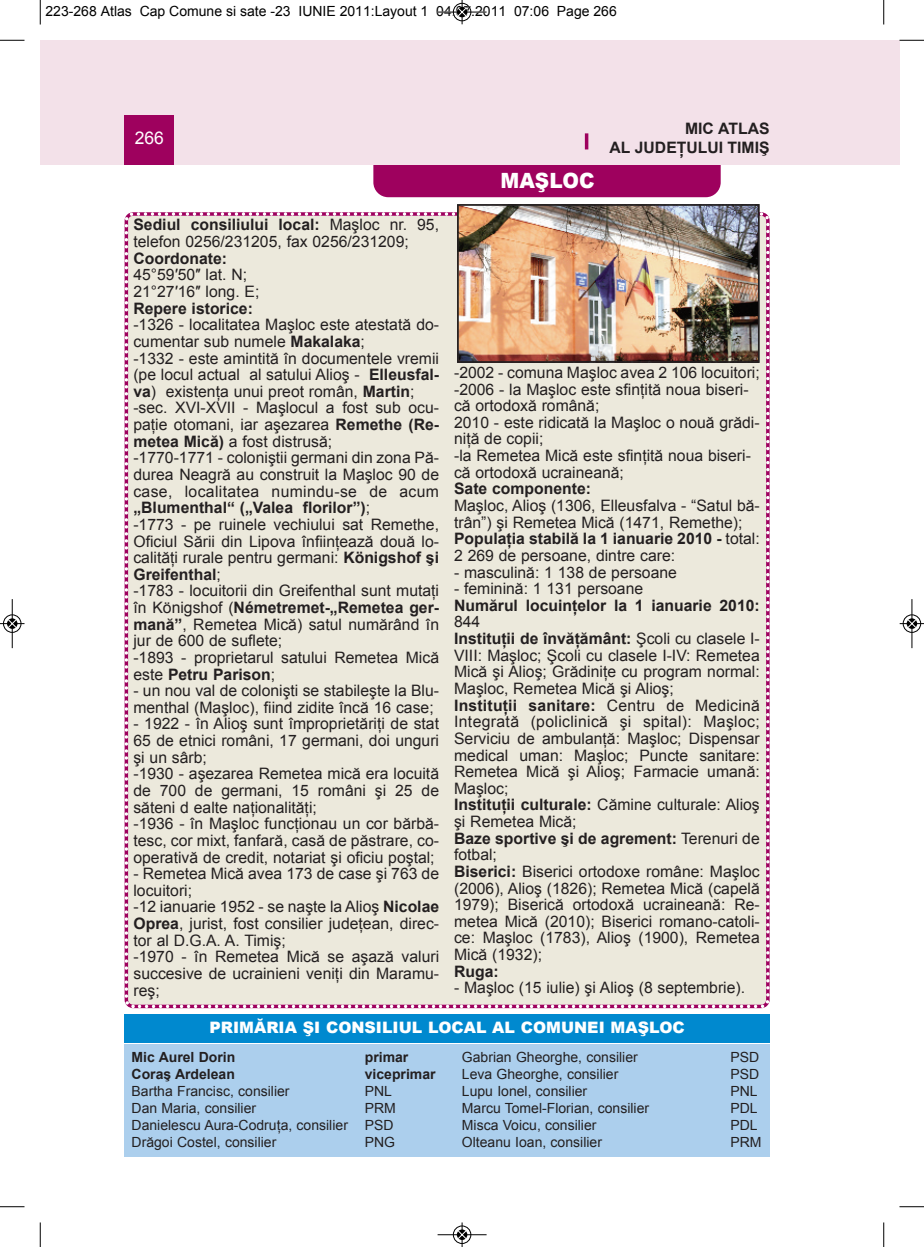
<style>
.page{position:relative;width:924px;height:1247px;background:#fff}
.page>*{position:absolute;margin:0;border:0;box-sizing:border-box;transform-origin:0 0}
.t1{font:900 21px "Arial";color:#fff;scale:.95 1}
.t2{font:17.5px "Arial";color:#fff}
.t3{font:15.75px/16.6px "Arial";color:#231f20}
.t4{font:700 15.75px/18.9px "Arial";color:#231f20;text-align:right}
.t5{font:900 15.75px "Arial";color:#fff}
.t6{font:14px/17.2px "Arial";color:#231f20}
.t7{font:14px "Arial";color:#000}
.t8{font:700 14px "Arial";color:#231f20}
.s1{font-weight:700}
</style>
<div class="page">
<div style="left:373px;top:134px;width:348px;height:63px;background:#9e015e;border-radius:15px"></div>
<div style="left:40px;top:40px;width:844px;height:124px;background:#f3e1e9"></div>
<div style="left:125px;top:115px;width:49px;height:49px;background:#9e015e"></div>
<hr style="left:585px;top:133px;width:3px;height:16px;background:#9e015e">
<div style="left:884px;top:40px;width:15px;height:124px;background:#f3e1e9"></div>
<div style="left:124px;top:212px;width:646px;height:797px;background:#ece9dc"></div>
<svg style="left:131px;top:1004px;width:4px;height:4px"></svg>
<div style="left:125px;top:1044px;width:644px;height:112px;background:#accfed"></div>
<div style="left:125px;top:1014px;width:644px;height:29px;background:#0089cf"></div>
<img style="left:460px;top:207px;width:297px;height:153px">
<div style="left:457px;top:204px;width:303px;height:159px;border:2px solid #231f20"></div>
<svg style="left:40px;top:0;width:1px;height:24px"></svg>
<svg style="left:0;top:40px;width:24px;height:1px"></svg>
<svg style="left:883px;top:0;width:1px;height:24px"></svg>
<svg style="left:899px;top:40px;width:25px;height:1px"></svg>
<svg style="left:40px;top:1222px;width:1px;height:24px"></svg>
<svg style="left:0;top:1206px;width:24px;height:1px"></svg>
<svg style="left:883px;top:1222px;width:1px;height:24px"></svg>
<svg style="left:899px;top:1206px;width:25px;height:1px"></svg>
<hr style="left:438px;top:12px;width:48px;height:1px;background:#000">
<div style="left:453px;top:3px;width:18px;height:18px;border:1px solid #000;border-radius:50%"></div>
<svg style="left:458px;top:0;width:8px;height:24px"></svg>
<hr style="left:438px;top:1234px;width:48px;height:1px;background:#000">
<div style="left:453px;top:1225px;width:18px;height:18px;border:1px solid #000;border-radius:50%"></div>
<svg style="left:458px;top:1222px;width:8px;height:24px"></svg>
<div style="left:3px;top:614px;width:19px;height:19px;border:1px solid #fff;border-radius:50%"></div>
<hr style="left:12px;top:599px;width:1px;height:49px;background:#000">
<div style="left:3px;top:614px;width:18px;height:18px;border:1px solid #000;border-radius:50%"></div>
<svg style="left:0;top:619px;width:24px;height:9px"></svg>
<div style="left:902px;top:614px;width:19px;height:19px;border:1px solid #fff;border-radius:50%"></div>
<hr style="left:911px;top:599px;width:1px;height:49px;background:#000">
<div style="left:903px;top:614px;width:18px;height:18px;border:1px solid #000;border-radius:50%"></div>
<svg style="left:900px;top:619px;width:24px;height:9px"></svg>
<p class="t7" style="left:46px;top:3px;width:573px">223-268 Atlas Cap Comune si sate -23 IUNIE 2011:Layout 1 04.07.2011 07:06 Page 266</p>
<p class="t2" style="left:135px;top:128px;width:31px">266</p>
<p class="t4" style="left:609px;top:119px;width:162px">MIC ATLAS<br>AL JUDEŢULUI TIMIŞ</p>
<h1 class="t1" style="left:501px;top:165px;width:100px">MAŞLOC</h1>
<p class="t3" style="left:133px;top:217px;width:307px"><span class="s1">Sediul consiliului local:</span> Maşloc nr. 95, telefon 0256/231205, fax 0256/231209;</p>
<p class="t4" style="left:133px;top:249px;width:95px">Coordonate:</p>
<p class="t3" style="left:133px;top:266px;width:128px">45°59′50″ lat. N;<br>21°27′16″ long. E;</p>
<p class="t4" style="left:133px;top:299px;width:121px">Repere istorice:</p>
<p class="t3" style="left:133px;top:316px;width:307px">-1326 - localitatea Maşloc este atestată do&shy;cumentar sub numele <span class="s1">Makalaka</span>;<br>-1332 - este amintită în documentele vremii (pe locul actual al satului Alioş - <span class="s1">Elleusfal&shy;va</span>) existenţa unui preot român, <span class="s1">Martin</span>; -sec. XVI-XVII - Maşlocul a fost sub ocu&shy;paţie otomani, iar aşezarea <span class="s1">Remethe (Re&shy;metea Mică)</span> a fost distrusă;<br>-1770-1771 - coloniştii germani din zona Pă&shy;durea Neagră au construit la Maşloc 90 de case, localitatea numindu-se de acum <span class="s1">„Blumenthal“ („Valea florilor”)</span>;<br>-1773 - pe ruinele vechiului sat Remethe, Oficiul Sării din Lipova înfiinţează două lo&shy;calităţi rurale pentru germani: <span class="s1">Königshof şi Greifenthal</span>;<br>-1783 - locuitorii din Greifenthal sunt mutaţi în Königshof (<span class="s1">Németremet-„Remetea ger&shy;mană”</span>, Remetea Mică) satul numărând în jur de 600 de suflete;<br>-1893 - proprietarul satului Remetea Mică este <span class="s1">Petru Parison</span>;</p>
<p class="t3" style="left:133px;top:682px;width:307px">- un nou val de colonişti se stabileşte la Blu&shy;menthal (Maşloc), fiind zidite încă 16 case;</p>
<p class="t3" style="left:133px;top:715px;width:307px">- 1922 - în Alioş sunt împroprietăriţi de stat 65 de etnici români, 17 germani, doi unguri şi un sârb;<br>-1930 - aşezarea Remetea mică era locuită de 700 de germani, 15 români şi 25 de săteni d ealte naţionalităţi;<br>-1936 - în Maşloc funcţionau un cor bărbă&shy;tesc, cor mixt, fanfară, casă de păstrare, co&shy;operativă de credit, notariat şi oficiu poştal;</p>
<p class="t3" style="left:133px;top:865px;width:307px">- Remetea Mică avea 173 de case şi 763 de locuitori;<br>-12 ianuarie 1952 - se naşte la Alioş <span class="s1">Nicolae<br>Oprea</span>, jurist, fost consilier judeţean, direc&shy;tor al D.G.A. A. Timiş;<br>-1970 - în Remetea Mică se aşază valuri succesive de ucrainieni veniţi din Maramu&shy;reş;</p>
<p class="t3" style="left:454px;top:364px;width:307px">-2002 - comuna Maşloc avea 2 106 locuitori; -2006 - la Maşloc este sfinţită noua biseri&shy;că ortodoxă română;<br>2010 - este ridicată la Maşloc o nouă grădi&shy;niţă de copii;<br>-la Remetea Mică este sfinţită noua biseri&shy;că ortodoxă ucraineană;</p>
<p class="t4" style="left:454px;top:479px;width:138px">Sate componente:</p>
<p class="t3" style="left:454px;top:497px;width:307px">Maşloc, Alioş (1306, Elleusfalva - “Satul bă&shy;trân”) şi Remetea Mică (1471, Remethe); <span class="s1">Populaţia stabilă la 1 ianuarie 2010 -</span> total:<br>2 269 de persoane, dintre care:</p>
<p class="t3" style="left:454px;top:563px;width:224px">- masculină: 1 138 de persoane</p>
<p class="t3" style="left:454px;top:580px;width:191px">- feminină: 1 131 persoane</p>
<p class="t4" style="left:454px;top:596px;width:307px">Numărul locuinţelor la 1 ianuarie 2010:</p>
<p class="t3" style="left:454px;top:613px;width:307px">844<br><span class="s1">Instituţii de învăţământ:</span> Şcoli cu clasele I-VIII: Maşloc; Şcoli cu clasele I-IV: Remetea Mică şi Alioş; Grădiniţe cu program normal:<br>Maşloc, Remetea Mică şi Alioş;<br><span class="s1">Instituţii sanitare:</span> Centru de Medicină Integrată (policlinică şi spital): Maşloc; Serviciu de ambulanţă: Maşloc; Dispensar medical uman: Maşloc; Puncte sanitare:<br>Remetea Mică şi Alioş; Farmacie umană:<br>Maşloc;<br><span class="s1">Instituţii culturale:</span> Cămine culturale: Alioş şi Remetea Mică;<br><span class="s1">Baze sportive şi de agrement:</span> Terenuri de fotbal;<br><span class="s1">Biserici:</span> Biserici ortodoxe române: Maşloc (2006), Alioş (1826); Remetea Mică (capelă 1979); Biserică ortodoxă ucraineană: Re&shy;metea Mică (2010); Biserici romano-catoli&shy;ce: Maşloc (1783), Alioş (1900), Remetea Mică (1932);</p>
<p class="t4" style="left:454px;top:961px;width:46px">Ruga:</p>
<p class="t3" style="left:454px;top:979px;width:293px">- Maşloc (15 iulie) şi Alioş (8 septembrie).</p>
<p class="t5" style="left:209px;top:1015px;width:477px">PRIMĂRIA ŞI CONSILIUL LOCAL AL COMUNEI MAŞLOC</p>
<p class="t8" style="left:132px;top:1048px;width:105px">Mic Aurel Dorin</p>
<p class="t8" style="left:365px;top:1048px;width:45px">primar</p>
<p class="t8" style="left:132px;top:1065px;width:105px">Coraş Ardelean</p>
<p class="t8" style="left:365px;top:1065px;width:72px">viceprimar</p>
<p class="t6" style="left:132px;top:1082px;width:159px">Bartha Francisc, consilier</p>
<p class="t6" style="left:365px;top:1082px;width:29px">PNL</p>
<p class="t6" style="left:132px;top:1099px;width:126px">Dan Maria, consilier</p>
<p class="t6" style="left:132px;top:1099px;width:266px;text-indent:233px">PRM<br>Danielescu Aura-Codruţa, consilier PSD<br>Drăgoi Costel, consilier</p>
<p class="t6" style="left:365px;top:1133px;width:32px">PNG</p>
<p class="t6" style="left:462px;top:1048px;width:177px">Gabrian Gheorghe, consilier</p>
<p class="t6" style="left:730px;top:1048px;width:30px">PSD</p>
<p class="t6" style="left:462px;top:1065px;width:158px">Leva Gheorghe, consilier</p>
<p class="t6" style="left:730px;top:1065px;width:30px">PSD</p>
<p class="t6" style="left:462px;top:1082px;width:127px">Lupu Ionel, consilier</p>
<p class="t6" style="left:730px;top:1082px;width:29px">PNL</p>
<p class="t6" style="left:462px;top:1099px;width:189px">Marcu Tomel-Florian, consilier</p>
<p class="t6" style="left:730px;top:1099px;width:29px">PDL</p>
<p class="t6" style="left:462px;top:1116px;width:136px">Misca Voicu, consilier</p>
<p class="t6" style="left:730px;top:1116px;width:29px">PDL</p>
<p class="t6" style="left:462px;top:1133px;width:142px">Olteanu Ioan, consilier</p>
<p class="t6" style="left:730px;top:1133px;width:33px">PRM</p>
</div>
